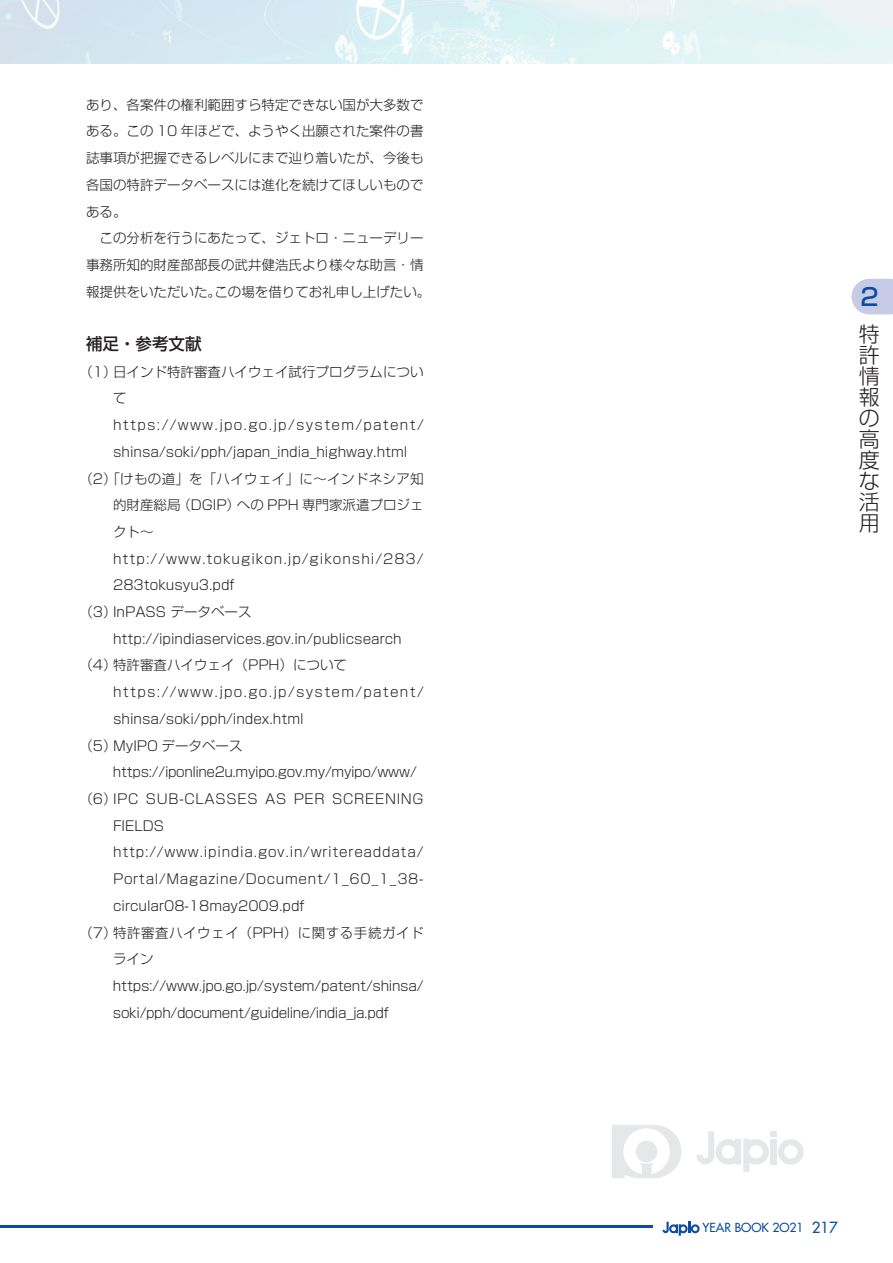
<style>
.page{position:relative;width:893px;height:1263px;background:#fff}
.page>*{position:absolute;margin:0;border:0;box-sizing:border-box;transform-origin:0 0}
.t1{font:500 24px "Shin Go Pr 5";color:#0d4da1}
.t2{font:300 21px/21px "Shin Go Pro";color:#231f20;text-align:justify}
.t3{font:500 16.5px "Shin Go Pr 5";color:#231f20}
.t4{font:300 13.5px "Shin Go Pro";color:#231f20}
.t5{font:300 13.5px/26.7px "Shin Go Pr 5";color:#231f20;text-align:justify}
.t6{font:300 13.5px "Shin Go Pro";letter-spacing:.095em;color:#231f20}
.t7{font:300 13.5px "Shin Go Pro";letter-spacing:.05em;color:#231f20}
.t8{font:300 13.5px "Shin Go Pro";letter-spacing:-.025em;color:#231f20}
.t9{font:300 13.5px "Shin Go Pro";letter-spacing:.055em;color:#231f20}
.t10{font:300 13.5px "Shin Go Pro";letter-spacing:-.03em;color:#231f20}
.t11{font:300 13.5px "Shin Go Pro";letter-spacing:.075em;color:#231f20}
.t12{font:300 13.5px "Shin Go Pro";letter-spacing:.025em;color:#231f20}
.t13{font:300 13.5px "Shin Go Pro";letter-spacing:.04em;color:#231f20}
.t14{font:500 12.15px "Futura Std";color:#0d4da1}
.s1{font-size:15px}
</style>
<div class="page">
<svg style="left:662px;top:1222px;width:38px;height:14px"></svg>
<img style="left:0;top:0;width:893px;height:64px">
<hr style="left:0;top:1225px;width:653px;height:3px;background:#0d4da1">
<svg style="left:696px;top:1131px;width:108px;height:41px"></svg>
<svg style="left:612px;top:1125px;width:69px;height:53px"></svg>
<svg style="left:851px;top:279px;width:42px;height:35px"></svg>
<p class="t5" style="left:86px;top:90px;width:339px">あり、各案件の権利範囲すら特定できない国が大多数である。この 10 年ほどで、ようやく出願された案件の書誌事項が把握できるレベルにまで辿り着いたが、今後も各国の特許データベースには進化を続けてほしいものである。</p>
<p class="t5" style="left:86px;top:223px;width:346px;text-align:center">この分析を行うにあたって、ジェトロ・ニューデリー<br>事務所知的財産部部長の武井健浩氏より様々な助言・情報提供をいただいた。この場を借りてお礼申し上げたい。</p>
<p class="t3" style="left:86px;top:330px;width:117px">補足・参考文献</p>
<p class="t4" style="left:79px;top:360px;width:346px">（1）日インド特許審査ハイウェイ試行プログラムについ</p>
<p class="t4" style="left:113px;top:387px;width:15px">て</p>
<p class="t6" style="left:113px;top:414px;width:312px">https://www.jpo.go.jp/system/patent/</p>
<p class="t4" style="left:113px;top:441px;width:296px">shinsa/soki/pph/japan_india_highway.html</p>
<p class="t12" style="left:79px;top:467px;width:346px">（2）「けもの道」を「ハイウェイ」に〜インドネシア知</p>
<p class="t4" style="left:113px;top:494px;width:312px">的財産総局（DGIP）への PPH 専門家派遣プロジェ</p>
<p class="t4" style="left:113px;top:521px;width:41px">クト〜</p>
<p class="t11" style="left:113px;top:547px;width:312px">http://www.tokugikon.jp/gikonshi/283/</p>
<p class="t4" style="left:113px;top:574px;width:123px">283tokusyu3.pdf</p>
<p class="t4" style="left:79px;top:601px;width:174px">（3）InPASS データベース</p>
<p class="t4" style="left:113px;top:627px;width:290px">http://ipindiaservices.gov.in/publicsearch</p>
<p class="t4" style="left:79px;top:654px;width:269px">（4）特許審査ハイウェイ（PPH）について</p>
<p class="t6" style="left:113px;top:681px;width:312px">https://www.jpo.go.jp/system/patent/</p>
<p class="t4" style="left:113px;top:708px;width:192px">shinsa/soki/pph/index.html</p>
<p class="t4" style="left:79px;top:734px;width:165px">（5）MyIPO データベース</p>
<p class="t8" style="left:113px;top:761px;width:305px">https://iponline2u.myipo.gov.my/myipo/www/</p>
<p class="t7" style="left:79px;top:788px;width:346px">（6）IPC SUB-CLASSES AS PER SCREENING</p>
<p class="t4" style="left:113px;top:814px;width:53px">FIELDS</p>
<p class="t9" style="left:113px;top:841px;width:312px">http://www.ipindia.gov.in/writereaddata/</p>
<p class="t7" style="left:113px;top:868px;width:312px">Portal/Magazine/Document/1_60_1_38-</p>
<p class="t4" style="left:113px;top:895px;width:193px">circular08-18may2009.pdf</p>
<p class="t13" style="left:79px;top:921px;width:346px">（7）特許審査ハイウェイ（PPH）に関する手続ガイド</p>
<p class="t4" style="left:113px;top:948px;width:42px">ライン</p>
<p class="t4" style="left:113px;top:975px;width:312px">https://www.jpo.go.jp/system/patent/shinsa/</p>
<p class="t10" style="left:113px;top:1001px;width:277px">soki/pph/document/guideline/india_ja.pdf</p>
<h1 class="t1" style="left:860px;top:277px;width:20px">2</h1>
<h2 class="t2" style="left:859px;top:321px;width:22px">特許情報の高度な活用</h2>
<p class="t14" style="left:703px;top:1220px;width:137px">YEAR BOOK 2O21 <span class="s1">217</span></p>
</div>
